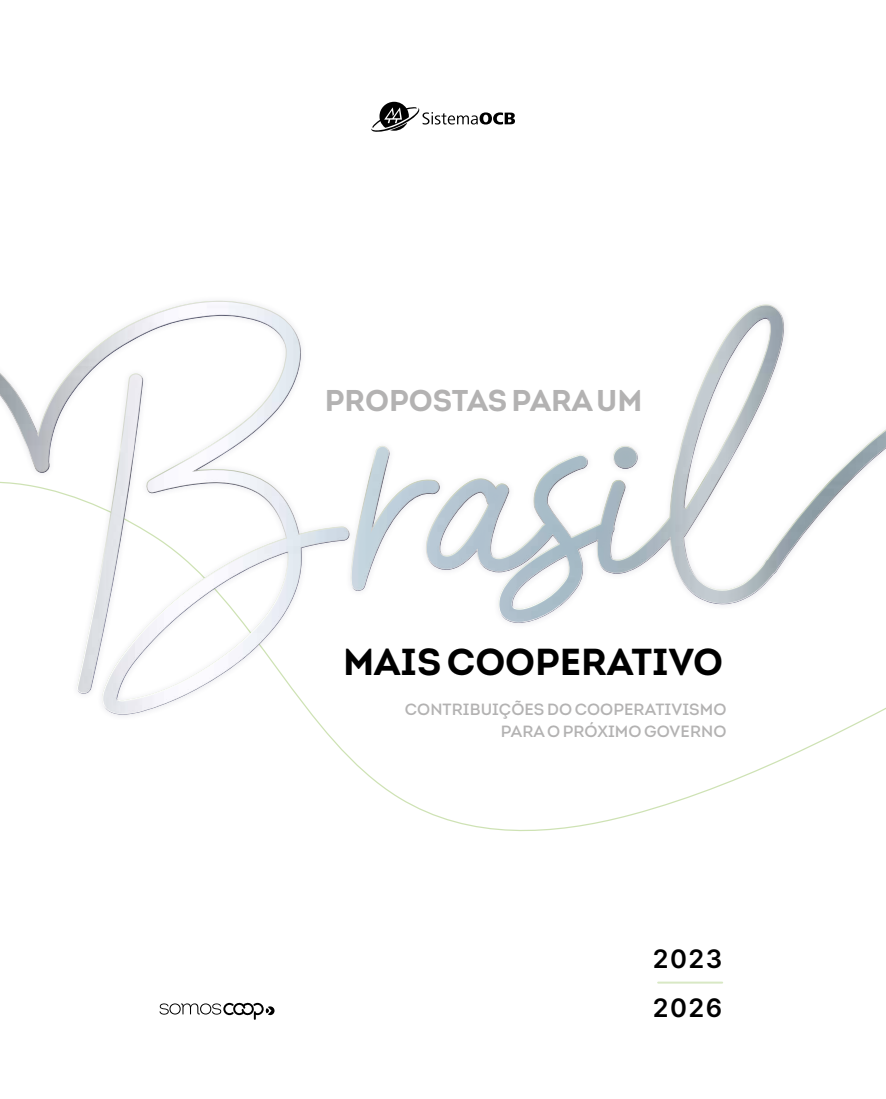
<style>
.page{position:relative;width:886px;height:1099px;background:#fff}
.page>*{position:absolute;margin:0;border:0;box-sizing:border-box;transform-origin:0 0}
.t1{font:700 37.5px "Intro";color:#000}
.t2{font:700 30px "Intro";color:#b3b2b2}
.t3{font:600 25.38px/48.4px "Inter";letter-spacing:.055em;color:#000}
.t4{font:16.25px/22px "Intro Regular Alt";letter-spacing:.005em;color:#b3b2b2;text-align:right}
</style>
<div class="page">
<svg style="left:159px;top:1002px;width:115px;height:17px"></svg>
<hr style="left:658px;top:981px;width:64px;height:2px;background:#d8e8c4">
<svg style="left:371px;top:102px;width:144px;height:30px"></svg>
<div style="left:0;top:310px;width:886px;height:405px;background:#21244c;opacity:.75"></div>
<h2 class="t2" style="left:325px;top:381px;width:319px">PROPOSTAS PARA UM</h2>
<h1 class="t1" style="left:343px;top:637px;width:381px">MAIS COOPERATIVO</h1>
<p class="t4" style="left:405px;top:698px;width:323px">CONTRIBUIÇÕES DO COOPERATIVISMO<br>PARA O PRÓXIMO GOVERNO</p>
<h3 class="t3" style="left:653px;top:935px;width:71px">2023<br>2026</h3>
</div>
